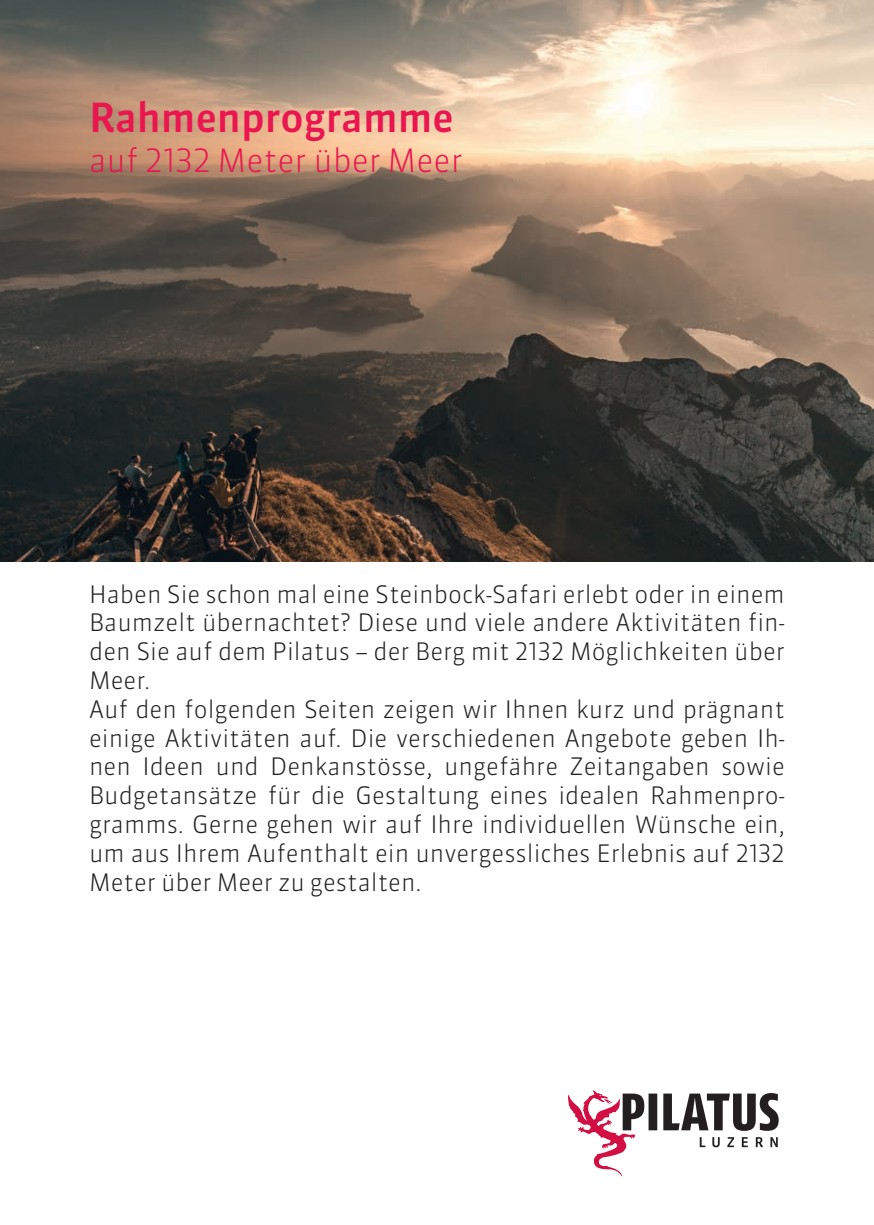
<style>
.page{position:relative;width:874px;height:1225px;background:#fff}
.page>*{position:absolute;margin:0;border:0;box-sizing:border-box;transform-origin:0 0}
.t1{font:500 40px "Sanuk LF";color:#eb1550}
.t2{font:300 32px "Sanuk LF";color:#eb1550}
.t3{font:300 24px/28.8px "Sanuk LF";color:#231f20}
</style>
<div class="page">
<img style="left:0;top:0;width:873px;height:561px">
<svg style="left:568px;top:1090px;width:210px;height:86px"></svg>
<h1 class="t1" style="left:89px;top:92px;width:366px">Rahmenprogramme</h1>
<h2 class="t2" style="left:89px;top:140px;width:375px">auf 2132 Meter über Meer</h2>
<p class="t3" style="left:89px;top:579px;width:697px">Haben Sie schon mal eine Steinbock-Safari erlebt oder in einem Baumzelt übernachtet? Diese und viele andere Aktivitäten fin&shy;den Sie auf dem Pilatus – der Berg mit 2132 Möglichkeiten über Meer.<br>Auf den folgenden Seiten zeigen wir Ihnen kurz und prägnant einige Aktivitäten auf. Die verschiedenen Angebote geben Ih&shy;nen Ideen und Denkanstösse, ungefähre Zeitangaben sowie Budgetansätze für die Gestaltung eines idealen Rahmenpro&shy;gramms. Gerne gehen wir auf Ihre individuellen Wünsche ein, um aus Ihrem Aufenthalt ein unvergessliches Erlebnis auf 2132<br>Meter über Meer zu gestalten.</p>
</div>
